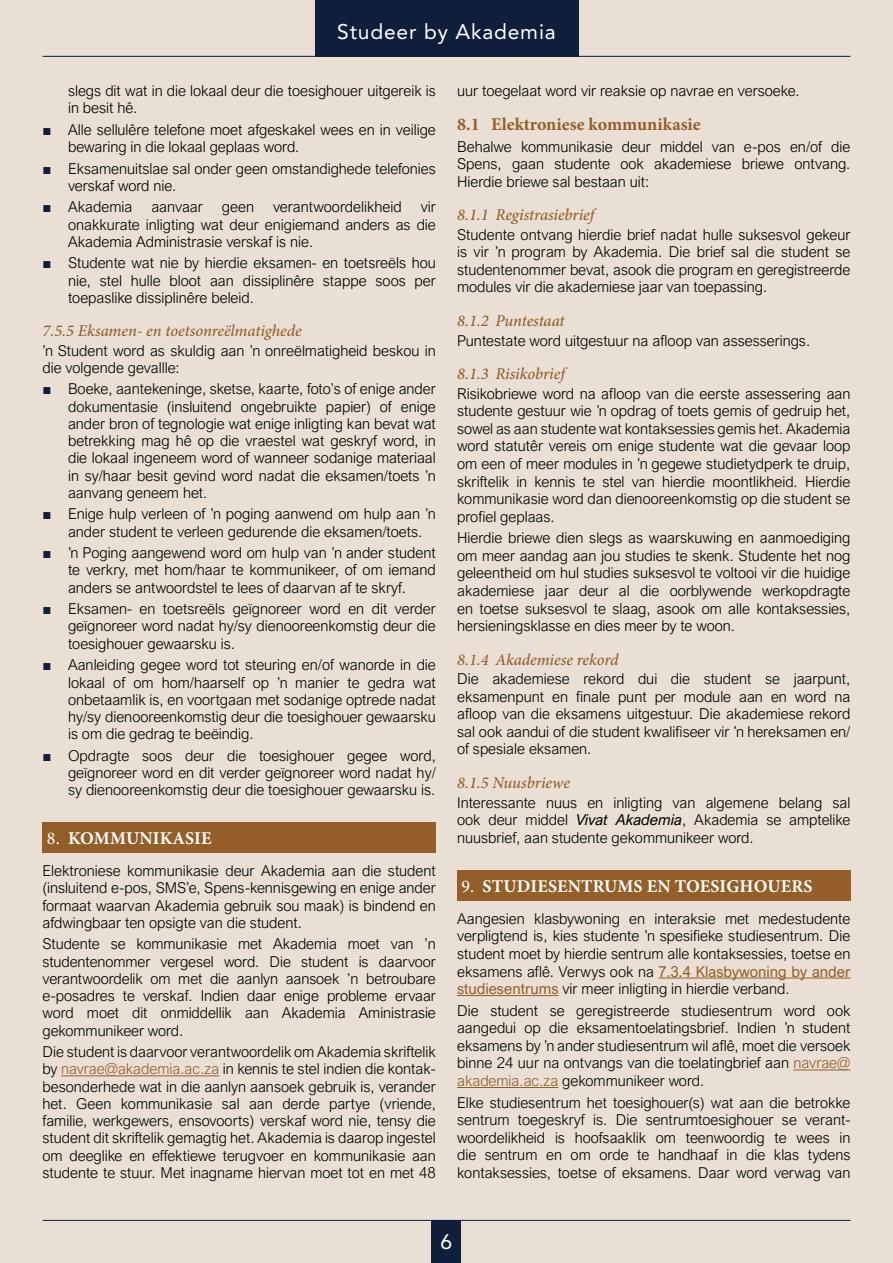
<style>
.page{position:relative;width:893px;height:1263px;background:#e9dfd4}
.page>*{position:absolute;margin:0;border:0;box-sizing:border-box;transform-origin:0 0}
.t1{font:21px "Avenir LT Std";letter-spacing:.04em;color:#fff}
.t2{font:700 18px "Minion Pro";letter-spacing:.01em;color:#fff}
.t3{font:700 18px "Minion Pro";color:#935e28}
.Kop_3{font:italic 500 16.5px "Minion Pro";letter-spacing:-.005em;color:#935e28}
.Body{font:300 15px/17.2px "Arial Nova";color:#000;text-align:justify}
.s1{font-family:"Arial";font-weight:400;color:#0e1e3b}
.s2{font-weight:400}
.s3{color:#935e28}
.s4{font-weight:400;font-style:italic}
.s5{font-weight:400;color:#935e28}
</style>
<div class="page">
<hr style="left:43px;top:56px;width:807px;height:1px;background:#0e1e3b">
<div style="left:432px;top:1220px;width:29px;height:43px;background:#0e1e3b"></div>
<hr style="left:43px;top:1220px;width:807px;height:1px;background:#0e1e3b">
<div style="left:315px;top:0;width:263px;height:57px;background:#0e1e3b"></div>
<hr style="left:61px;top:1075px;width:158px;height:1px;background:#935e28">
<div style="left:43px;top:823px;width:393px;height:30px;background:#935e28"></div>
<hr style="left:659px;top:978px;width:191px;height:1px;background:#935e28">
<hr style="left:457px;top:995px;width:101px;height:1px;background:#935e28">
<hr style="left:793px;top:1069px;width:57px;height:1px;background:#935e28">
<hr style="left:457px;top:1087px;width:101px;height:1px;background:#935e28">
<div style="left:457px;top:870px;width:393px;height:30px;background:#935e28"></div>
<h1 class="t1" style="left:337px;top:19px;width:220px">Studeer by Akademia</h1>
<p class="Body" style="left:68px;top:82px;width:369px">slegs dit wat in die lokaal deur die toesighouer uitgereik is in besit hê.</p>
<p class="Body" style="left:68px;top:121px;width:369px;text-indent:-26px"><span class="s1">■</span> Alle sellulêre telefone moet afgeskakel wees en in veilige bewaring in die lokaal geplaas word.</p>
<p class="Body" style="left:68px;top:160px;width:369px;text-indent:-26px"><span class="s1">■</span> Eksamenuitslae sal onder geen omstandighede telefonies verskaf word nie.</p>
<p class="Body" style="left:43px;top:198px;width:91px"><span class="s1">■</span> Akademia</p>
<p class="Body" style="left:151px;top:198px;width:53px">aanvaar</p>
<p class="Body" style="left:222px;top:198px;width:34px">geen</p>
<p class="Body" style="left:273px;top:198px;width:130px">verantwoordelikheid</p>
<p class="Body" style="left:68px;top:198px;width:369px;text-indent:353px">vir onakkurate inligting wat deur enigiemand anders as die Akademia Administrasie verskaf is nie.</p>
<p class="Body" style="left:68px;top:254px;width:369px;text-indent:-26px"><span class="s1">■</span> Studente wat nie by hierdie eksamen- en toetsreëls hou nie, stel hulle bloot aan dissiplinêre stappe soos per toepaslike dissiplinêre beleid.</p>
<p class="Kop_3" style="left:43px;top:319px;width:261px">7.5.5 Eksamen- en toetsonreëlmatighede</p>
<p class="Body" style="left:43px;top:342px;width:395px">’n Student word as skuldig aan ’n onreëlmatigheid beskou in die volgende gevallle:</p>
<p class="Body" style="left:68px;top:380px;width:369px;text-indent:-26px"><span class="s1">■</span> Boeke, aantekeninge, sketse, kaarte, foto’s of enige ander dokumentasie (insluitend ongebruikte papier) of enige ander bron of tegnologie wat enige inligting kan bevat wat betrekking mag hê op die vraestel wat geskryf word, in die lokaal ingeneem word of wanneer sodanige materiaal in sy/haar besit gevind word nadat die eksamen/toets ’n aanvang geneem het.</p>
<p class="Body" style="left:68px;top:505px;width:369px;text-indent:-26px"><span class="s1">■</span> Enige hulp verleen of ’n poging aanwend om hulp aan ’n ander student te verleen gedurende die eksamen/toets.</p>
<p class="Body" style="left:68px;top:544px;width:369px;text-indent:-26px"><span class="s1">■</span> ’n Poging aangewend word om hulp van ’n ander student te verkry, met hom/haar te kommunikeer, of om iemand anders se antwoordstel te lees of daarvan af te skryf.</p>
<p class="Body" style="left:68px;top:600px;width:369px;text-indent:-26px"><span class="s1">■</span> Eksamen- en toetsreëls geïgnoreer word en dit verder geïgnoreer word nadat hy/sy dienooreenkomstig deur die toesighouer gewaarsku is.</p>
<p class="Body" style="left:68px;top:656px;width:369px;text-indent:-26px"><span class="s1">■</span> Aanleiding gegee word tot steuring en/of wanorde in die lokaal of om hom/haarself op ’n manier te gedra wat onbetaamlik is, en voortgaan met sodanige optrede nadat hy/sy dienooreenkomstig deur die toesighouer gewaarsku is om die gedrag te beëindig.</p>
<p class="Body" style="left:68px;top:747px;width:369px;text-indent:-26px"><span class="s1">■</span> Opdragte soos deur die toesighouer gegee word, geïgnoreer word en dit verder geïgnoreer word nadat hy/ sy dienooreenkomstig deur die toesighouer gewaarsku is.</p>
<p class="t2" style="left:47px;top:826px;width:166px"><span class="s2">8.</span> KOMMUNIKASIE</p>
<p class="Body" style="left:43px;top:862px;width:395px">Elektroniese kommunikasie deur Akademia aan die student (insluitend e-pos, SMS’e, Spens-kennisgewing en enige ander formaat waarvan Akademia gebruik sou maak) is bindend en afdwingbaar ten opsigte van die student.</p>
<p class="Body" style="left:43px;top:935px;width:395px">Studente se kommunikasie met Akademia moet van ’n studentenommer vergesel word. Die student is daarvoor verantwoordelik om met die aanlyn aansoek ’n betroubare e-posadres te verskaf. Indien daar enige probleme ervaar word moet dit onmiddellik aan Akademia Aministrasie gekommunikeer word.</p>
<p class="Body" style="left:43px;top:1043px;width:395px">Die student is daarvoor verantwoordelik om Akademia skriftelik by <span class="s3">navrae@akademia.ac.za</span> in kennis te stel indien die kontak&shy;besonderhede wat in die aanlyn aansoek gebruik is, verander het. Geen kommunikasie sal aan derde partye (vriende, familie, werkgewers, ensovoorts) verskaf word nie, tensy die student dit skriftelik gemagtig het. Akademia is daarop ingestel om deeglike en effektiewe terugvoer en kommunikasie aan studente te stuur. Met inagname hiervan moet tot en met 48</p>
<p class="Body" style="left:457px;top:82px;width:344px">uur toegelaat word vir reaksie op navrae en versoeke.</p>
<p class="t3" style="left:457px;top:111px;width:245px">8.1 Elektroniese kommunikasie</p>
<p class="Body" style="left:457px;top:137px;width:395px">Behalwe kommunikasie deur middel van e-pos en/of die Spens, gaan studente ook akademiese briewe ontvang.<br>Hierdie briewe sal bestaan uit:</p>
<p class="Kop_3" style="left:457px;top:203px;width:139px">8.1.1 Registrasiebrief</p>
<p class="Body" style="left:457px;top:226px;width:395px">Studente ontvang hierdie brief nadat hulle suksesvol gekeur is vir ’n program by Akademia. Die brief sal die student se studentenommer bevat, asook die program en geregistreerde modules vir die akademiese jaar van toepassing.</p>
<p class="Kop_3" style="left:457px;top:309px;width:109px">8.1.2 Puntestaat</p>
<p class="Body" style="left:457px;top:332px;width:355px">Puntestate word uitgestuur na afloop van assesserings.</p>
<p class="Kop_3" style="left:457px;top:362px;width:109px">8.1.3 Risikobrief</p>
<p class="Body" style="left:457px;top:385px;width:395px">Risikobriewe word na afloop van die eerste assessering aan studente gestuur wie ’n opdrag of toets gemis of gedruip het, sowel as aan studente wat kontaksessies gemis het. Akademia word statutêr vereis om enige studente wat die gevaar loop om een of meer modules in ’n gegewe studietydperk te druip, skriftelik in kennis te stel van hierdie moontlikheid. Hierdie kommunikasie word dan dienooreenkomstig op die student se profiel geplaas.</p>
<p class="Body" style="left:457px;top:529px;width:395px">Hierdie briewe dien slegs as waarskuwing en aanmoediging om meer aandag aan jou studies te skenk. Studente het nog geleentheid om hul studies suksesvol te voltooi vir die huidige akademiese jaar deur al die oorblywende werkopdragte en toetse suksesvol te slaag, asook om alle kontaksessies, hersieningsklasse en dies meer by te woon.</p>
<p class="Kop_3" style="left:457px;top:648px;width:163px">8.1.4 Akademiese rekord</p>
<p class="Body" style="left:457px;top:670px;width:395px">Die akademiese rekord dui die student se jaarpunt, eksamenpunt en finale punt per module aan en word na afloop van die eksamens uitgestuur. Die akademiese rekord sal ook aandui of die student kwalifiseer vir ’n hereksamen en/ of spesiale eksamen.</p>
<p class="Kop_3" style="left:457px;top:771px;width:114px">8.1.5 Nuusbriewe</p>
<p class="Body" style="left:457px;top:793px;width:395px">Interessante nuus en inligting van algemene belang sal ook deur middel <span class="s4">Vivat Akademia</span>, Akademia se amptelike nuusbrief, aan studente gekommunikeer word.</p>
<p class="t2" style="left:461px;top:873px;width:353px"><span class="s2">9.</span> STUDIESENTRUMS EN TOESIGHOUERS</p>
<p class="Body" style="left:457px;top:910px;width:395px">Aangesien klasbywoning en interaksie met medestudente verpligtend is, kies studente ’n spesifieke studiesentrum. Die student moet by hierdie sentrum alle kontaksessies, toetse en eksamens aflê. Verwys ook na <span class="s5">7.3.4 Klasbywoning by ander studiesentrums</span> vir meer inligting in hierdie verband.</p>
<p class="Body" style="left:457px;top:1002px;width:395px">Die student se geregistreerde studiesentrum word ook aangedui op die eksamentoelatingsbrief. Indien ’n student eksamens by ’n ander studiesentrum wil aflê, moet die versoek binne 24 uur na ontvangs van die toelatingbrief aan <span class="s3">navrae@ akademia.ac.za</span> gekommunikeer word.</p>
<p class="Body" style="left:457px;top:1094px;width:395px">Elke studiesentrum het toesighouer(s) wat aan die betrokke sentrum toegeskryf is. Die sentrumtoesighouer se verant&shy;woordelikheid is hoofsaaklik om teenwoordig te wees in die sentrum en om orde te handhaaf in die klas tydens kontaksessies, toetse of eksamens. Daar word verwag van</p>
<h1 class="t1" style="left:441px;top:1229px;width:13px">6</h1>
</div>
